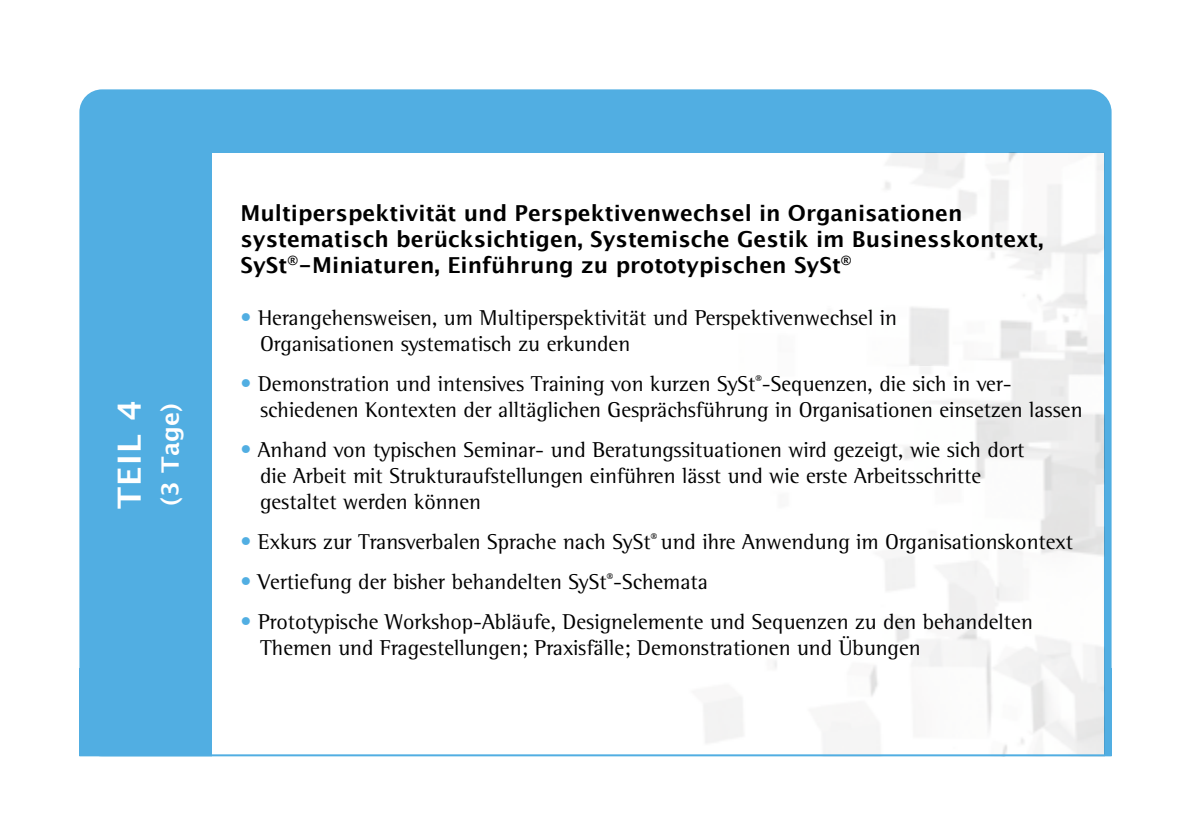
<style>
.page{position:relative;width:1191px;height:840px;background:#fff}
.page>*{position:absolute;margin:0;border:0;box-sizing:border-box;transform-origin:0 0}
.t1{font:700 32px "Lucida Grande";color:#fff}
.t2{font:700 24px "Lucida Grande";color:#fff}
.t3{font:22px/26px "Rotis Semi Serif";color:#000}
.t4{font:700 22px/26px "Lucida Grande";color:#000}
.s1{color:#51aee2}
</style>
<div class="page">
<div style="left:79px;top:89px;width:1032px;height:666px;background:#51aee2;border-radius:23px"></div>
<div style="left:79px;top:668px;width:1032px;height:87px;background:#51aee2"></div>
<div style="left:212px;top:153px;width:892px;height:602px;background:#fff"></div>
<hr style="left:79px;top:754px;width:1032px;height:2px;background:#51aee2">
<h1 class="t1" style="left:111px;top:508px;width:110px;rotate:-90deg">TEIL 4</h1>
<p class="t2" style="left:157px;top:505px;width:104px;rotate:-90deg">(3 Tage)</p>
<p class="t4" style="left:240px;top:200px;width:804px">Multiperspektivität und Perspektivenwechsel in Organisationen systematisch berücksichtigen, Systemische Gestik im Businesskontext,<br>SySt<sup>®</sup>-Miniaturen, Einführung zu prototypischen SySt<sup>®</sup></p>
<p class="t3" style="left:260px;top:304px;width:638px;text-indent:-20px"><span class="s1">•</span> Herangehensweisen, um Multiperspektivität und Perspektivenwechsel in<br>Organisationen systematisch zu erkunden</p>
<p class="t3" style="left:260px;top:370px;width:824px;text-indent:-20px"><span class="s1">•</span> Demonstration und intensives Training von kurzen SySt<sup>®</sup>-Sequenzen, die sich in ver&shy;schiedenen Kontexten der alltäglichen Gesprächsführung in Organisationen einsetzen lassen</p>
<p class="t3" style="left:260px;top:436px;width:766px;text-indent:-20px"><span class="s1">•</span> Anhand von typischen Seminar- und Beratungssituationen wird gezeigt, wie sich dort die Arbeit mit Strukturaufstellungen einführen lässt und wie erste Arbeitsschritte gestaltet werden können</p>
<p class="t3" style="left:240px;top:528px;width:834px"><span class="s1">•</span> Exkurs zur Transverbalen Sprache nach SySt<sup>®</sup> und ihre Anwendung im Organisationskontext</p>
<p class="t3" style="left:240px;top:568px;width:469px"><span class="s1">•</span> Vertiefung der bisher behandelten SySt<sup>®</sup>-Schemata</p>
<p class="t3" style="left:260px;top:608px;width:774px;text-indent:-20px"><span class="s1">•</span> Prototypische Workshop-Abläufe, Designelemente und Sequenzen zu den behandelten<br>Themen und Fragestellungen; Praxisfälle; Demonstrationen und Übungen</p>
</div>
